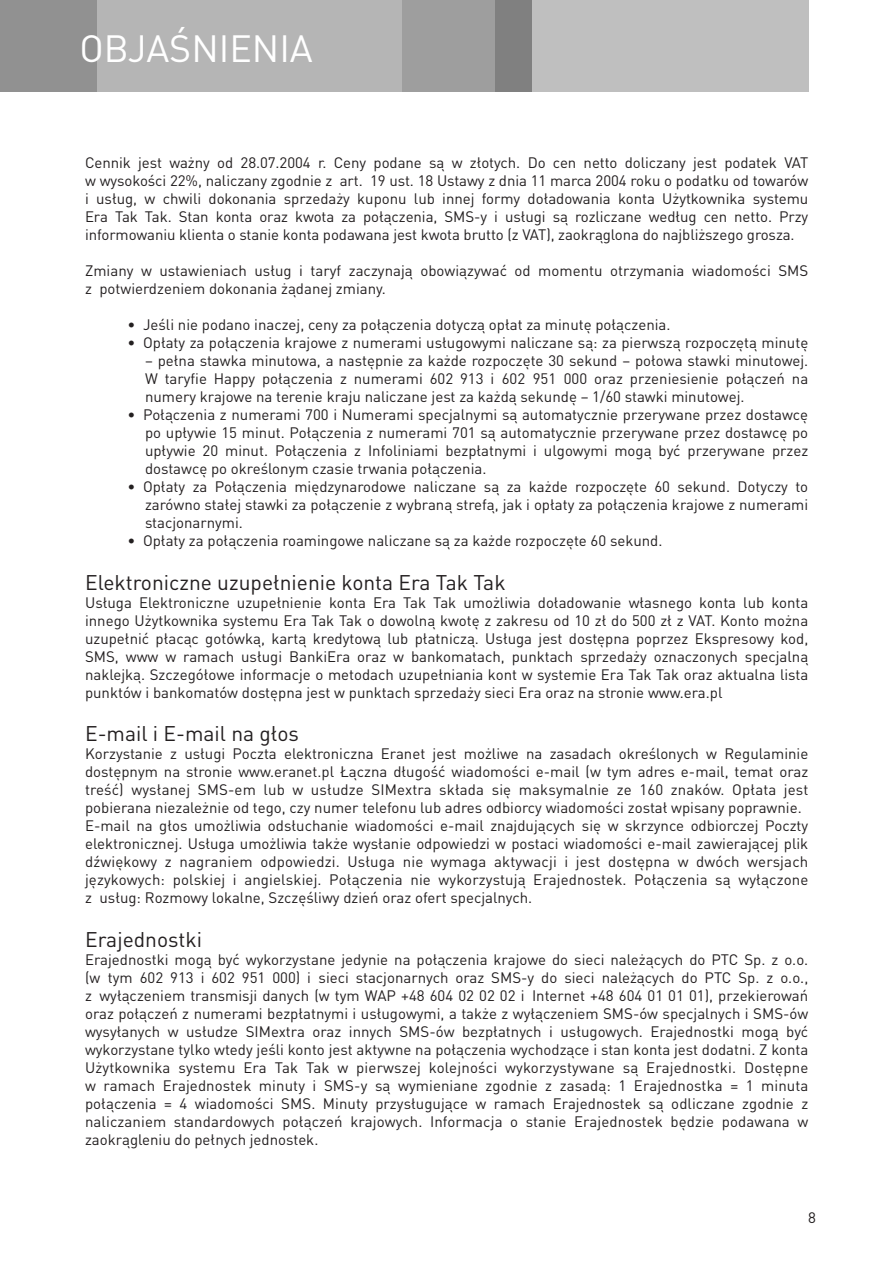
<style>
.page{position:relative;width:893px;height:1262px;background:#fff}
.page>*{position:absolute;margin:0;border:0;box-sizing:border-box;transform-origin:0 0}
.t1{font:37.5px "DINCE";color:#fff}
.t2{font:21px "DINCE";color:#231f20}
.t3{font:15px/18px "DINCE";color:#231f20;text-align:justify}
</style>
<div class="page">
<div style="left:0;top:0;width:436px;height:92px;background:#b5b5b5"></div>
<div style="left:507px;top:0;width:301px;height:92px;background:#bfbfbf"></div>
<div style="left:0;top:0;width:96px;height:92px;background:#919191"></div>
<div style="left:402px;top:0;width:105px;height:92px;background:#9e9e9e"></div>
<div style="left:495px;top:0;width:36px;height:92px;background:#808080"></div>
<h1 class="t1" style="left:80px;top:35px;width:235px">OBJAŚNIENIA</h1>
<p class="t3" style="left:85px;top:155px;width:724px">Cennik jest ważny od 28.07.2004 r. Ceny podane są w złotych. Do cen netto doliczany jest podatek VAT w wysokości 22%, naliczany zgodnie z art. 19 ust. 18 Ustawy z dnia 11 marca 2004 roku o podatku od towarów i usług, w chwili dokonania sprzedaży kuponu lub innej formy doładowania konta Użytkownika systemu Era Tak Tak. Stan konta oraz kwota za połączenia, SMS-y i usługi są rozliczane według cen netto. Przy informowaniu klienta o stanie konta podawana jest kwota brutto (z VAT), zaokrąglona do najbliższego grosza.</p>
<p class="t3" style="left:85px;top:263px;width:724px">Zmiany w ustawieniach usług i taryf zaczynają obowiązywać od momentu otrzymania wiadomości SMS z potwierdzeniem dokonania żądanej zmiany.</p>
<p class="t3" style="left:128px;top:317px;width:544px">• Jeśli nie podano inaczej, ceny za połączenia dotyczą opłat za minutę połączenia.</p>
<p class="t3" style="left:128px;top:335px;width:682px">• Opłaty za połączenia krajowe z numerami usługowymi naliczane są: za pierwszą rozpoczętą minutę</p>
<p class="t3" style="left:145px;top:353px;width:664px">– pełna stawka minutowa, a następnie za każde rozpoczęte 30 sekund – połowa stawki minutowej.<br>W taryfie Happy połączenia z numerami 602 913 i 602 951 000 oraz przeniesienie połączeń na numery krajowe na terenie kraju naliczane jest za każdą sekundę – 1/60 stawki minutowej.</p>
<p class="t3" style="left:145px;top:407px;width:664px;text-indent:-17px">• Połączenia z numerami 700 i Numerami specjalnymi są automatycznie przerywane przez dostawcę po upływie 15 minut. Połączenia z numerami 701 są automatycznie przerywane przez dostawcę po upływie 20 minut. Połączenia z Infoliniami bezpłatnymi i ulgowymi mogą być przerywane przez dostawcę po określonym czasie trwania połączenia.</p>
<p class="t3" style="left:145px;top:479px;width:664px;text-indent:-17px">• Opłaty za Połączenia międzynarodowe naliczane są za każde rozpoczęte 60 sekund. Dotyczy to zarówno stałej stawki za połączenie z wybraną strefą, jak i opłaty za połączenia krajowe z numerami stacjonarnymi.</p>
<p class="t3" style="left:127px;top:533px;width:536px">• Opłaty za połączenia roamingowe naliczane są za każde rozpoczęte 60 sekund.</p>
<h2 class="t2" style="left:85px;top:574px;width:422px">Elektroniczne uzupełnienie konta Era Tak Tak</h2>
<p class="t3" style="left:85px;top:595px;width:724px">Usługa Elektroniczne uzupełnienie konta Era Tak Tak umożliwia doładowanie własnego konta lub konta innego Użytkownika systemu Era Tak Tak o dowolną kwotę z zakresu od 10 zł do 500 zł z VAT. Konto można uzupełnić płacąc gotówką, kartą kredytową lub płatniczą. Usługa jest dostępna poprzez Ekspresowy kod, SMS, www w ramach usługi BankiEra oraz w bankomatach, punktach sprzedaży oznaczonych specjalną naklejką. Szczegółowe informacje o metodach uzupełniania kont w systemie Era Tak Tak oraz aktualna lista punktów i bankomatów dostępna jest w punktach sprzedaży sieci Era oraz na stronie www.era.pl</p>
<h2 class="t2" style="left:85px;top:726px;width:215px">E-mail i E-mail na głos</h2>
<p class="t3" style="left:85px;top:746px;width:724px;text-align:left">Korzystanie z usługi Poczta elektroniczna Eranet jest możliwe na zasadach określonych w Regulaminie dostępnym na stronie www.eranet.pl Łączna długość wiadomości e-mail (w tym adres e-mail, temat oraz treść) wysłanej SMS-em lub w usłudze SIMextra składa się maksymalnie ze 160 znaków. Opłata jest pobierana niezależnie od tego, czy numer telefonu lub adres odbiorcy wiadomości został wpisany poprawnie.<br>E-mail na głos umożliwia odsłuchanie wiadomości e-mail znajdujących się w skrzynce odbiorczej Poczty elektronicznej. Usługa umożliwia także wysłanie odpowiedzi w postaci wiadomości e-mail zawierającej plik dźwiękowy z nagraniem odpowiedzi. Usługa nie wymaga aktywacji i jest dostępna w dwóch wersjach językowych: polskiej i angielskiej. Połączenia nie wykorzystują Erajednostek. Połączenia są wyłączone z usług: Rozmowy lokalne, Szczęśliwy dzień oraz ofert specjalnych.</p>
<h2 class="t2" style="left:85px;top:931px;width:118px">Erajednostki</h2>
<p class="t3" style="left:85px;top:952px;width:724px">Erajednostki mogą być wykorzystane jedynie na połączenia krajowe do sieci należących do PTC Sp. z o.o. (w tym 602 913 i 602 951 000) i sieci stacjonarnych oraz SMS-y do sieci należących do PTC Sp. z o.o., z wyłączeniem transmisji danych (w tym WAP +48 604 02 02 02 i Internet +48 604 01 01 01), przekierowań oraz połączeń z numerami bezpłatnymi i usługowymi, a także z wyłączeniem SMS-ów specjalnych i SMS-ów wysyłanych w usłudze SIMextra oraz innych SMS-ów bezpłatnych i usługowych. Erajednostki mogą być wykorzystane tylko wtedy jeśli konto jest aktywne na połączenia wychodzące i stan konta jest dodatni. Z konta Użytkownika systemu Era Tak Tak w pierwszej kolejności wykorzystywane są Erajednostki. Dostępne w ramach Erajednostek minuty i SMS-y są wymieniane zgodnie z zasadą: 1 Erajednostka = 1 minuta połączenia = 4 wiadomości SMS. Minuty przysługujące w ramach Erajednostek są odliczane zgodnie z naliczaniem standardowych połączeń krajowych. Informacja o stanie Erajednostek będzie podawana w zaokrągleniu do pełnych jednostek.</p>
<p class="t3" style="left:808px;top:1210px;width:9px">8</p>
</div>
